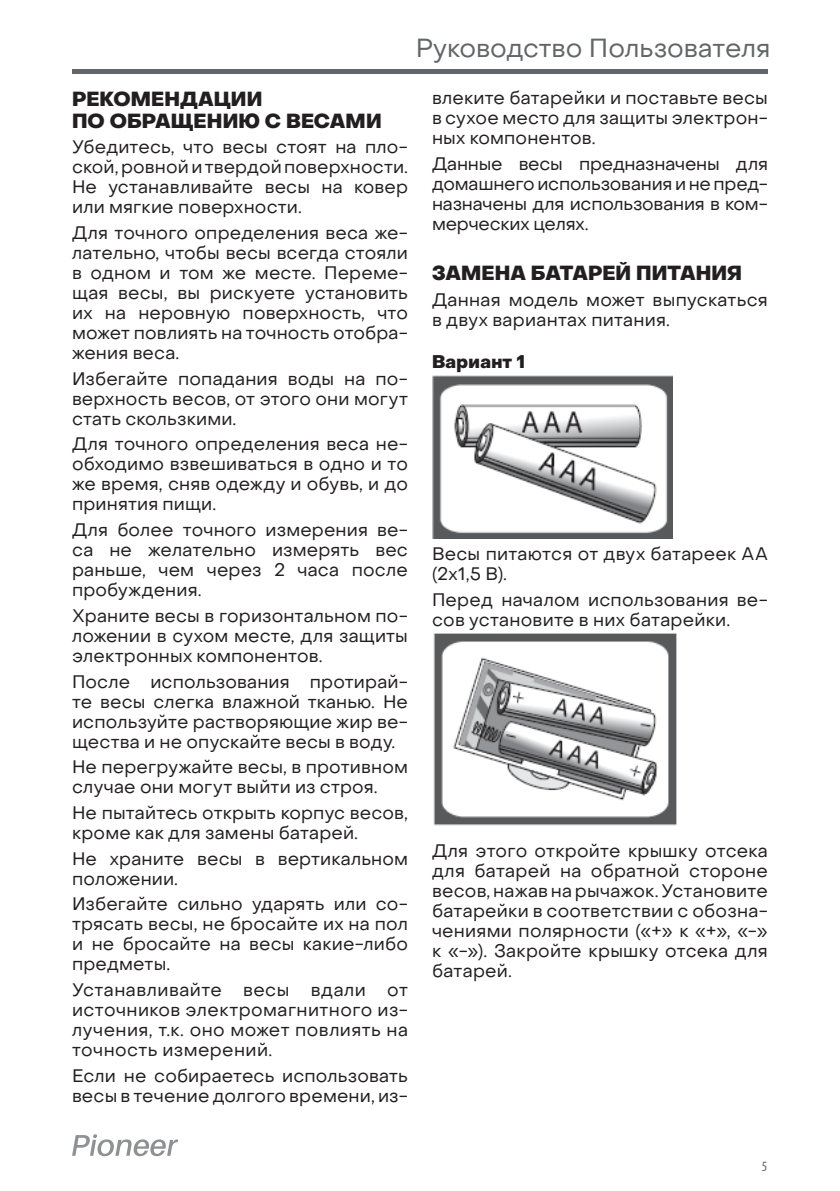
<style>
.page{position:relative;width:840px;height:1191px;background:#fff}
.page>*{position:absolute;margin:0;border:0;box-sizing:border-box;transform-origin:0 0}
.t1{font:26px "Object Sans";color:#626669}
.Заголовки{font:800 20px/22px "Object Sans";letter-spacing:.005em;color:#231f20}
.Основной_текст{font:18px/20px "Object Sans";letter-spacing:.01em;color:#231f20;text-align:justify}
.ПОДзагаловки{font:800 18px "Object Sans";letter-spacing:.025em;color:#231f20}
.t2{font:condensed 14.2px "Myriad Pro";color:#626669}
</style>
<div class="page">
<hr style="left:72px;top:69px;width:695px;height:4px;background:#626669">
<svg style="left:72px;top:1134px;width:106px;height:22px"></svg>
<img style="left:432px;top:376px;width:240px;height:163px">
<img style="left:433px;top:633px;width:243px;height:192px">
<h1 class="t1" style="left:415px;top:32px;width:356px">Руководство Пользователя</h1>
<p class="Заголовки" style="left:72px;top:88px;width:311px">РЕКОМЕНДАЦИИ<br>ПО ОБРАЩЕНИЮ С ВЕСАМИ</p>
<p class="Основной_текст" style="left:72px;top:137px;width:337px">Убедитесь, что весы стоят на пло&shy;ской, ровной и твердой поверхности.<br>Не устанавливайте весы на ковер или мягкие поверхности.</p>
<p class="Основной_текст" style="left:72px;top:223px;width:337px">Для точного определения веса же&shy;лательно, чтобы весы всегда стояли в одном и том же месте. Переме&shy;щая весы, вы рискуете установить их на неровную поверхность, что может повлиять на точность отобра&shy;жения веса.</p>
<p class="Основной_текст" style="left:72px;top:368px;width:337px">Избегайте попадания воды на по&shy;верхность весов, от этого они могут стать скользкими.</p>
<p class="Основной_текст" style="left:72px;top:434px;width:337px">Для точного определения веса не&shy;обходимо взвешиваться в одно и то же время, сняв одежду и обувь, и до принятия пищи.</p>
<p class="Основной_текст" style="left:72px;top:520px;width:337px">Для более точного измерения ве&shy;са не желательно измерять вес раньше, чем через 2 часа после пробуждения.</p>
<p class="Основной_текст" style="left:72px;top:605px;width:337px">Храните весы в горизонтальном по&shy;ложении в сухом месте, для защиты электронных компонентов.</p>
<p class="Основной_текст" style="left:72px;top:671px;width:337px">После использования протирай&shy;те весы слегка влажной тканью. Не используйте растворяющие жир ве&shy;щества и не опускайте весы в воду.</p>
<p class="Основной_текст" style="left:72px;top:757px;width:337px">Не перегружайте весы, в противном случае они могут выйти из строя.</p>
<p class="Основной_текст" style="left:72px;top:802px;width:337px">Не пытайтесь открыть корпус весов, кроме как для замены батарей.</p>
<p class="Основной_текст" style="left:72px;top:848px;width:337px">Не храните весы в вертикальном положении.</p>
<p class="Основной_текст" style="left:72px;top:894px;width:337px">Избегайте сильно ударять или со&shy;трясать весы, не бросайте их на пол и не бросайте на весы какие-либо предметы.</p>
<p class="Основной_текст" style="left:72px;top:979px;width:337px">Устанавливайте весы вдали от источников электромагнитного из&shy;лучения, т.к. оно может повлиять на точность измерений.</p>
<p class="Основной_текст" style="left:72px;top:1065px;width:337px">Если не собираетесь использовать весы в течение долгого времени, из-</p>
<p class="Основной_текст" style="left:432px;top:88px;width:337px">влеките батарейки и поставьте весы в сухое место для защиты электрон&shy;ных компонентов.</p>
<p class="Основной_текст" style="left:432px;top:153px;width:337px">Данные весы предназначены для домашнего использования инепред‑ назначены для использования в ком&shy;мерческих целях.</p>
<p class="Заголовки" style="left:432px;top:262px;width:311px">ЗАМЕНА БАТАРЕЙ ПИТАНИЯ</p>
<p class="Основной_текст" style="left:432px;top:289px;width:337px">Данная модель может выпускаться в двух вариантах питания.</p>
<p class="ПОДзагаловки" style="left:432px;top:351px;width:94px">Вариант 1</p>
<p class="Основной_текст" style="left:432px;top:543px;width:337px">Весы питаются от двух батареек АА (2х1,5 В).</p>
<p class="Основной_текст" style="left:432px;top:589px;width:337px">Перед началом использования ве&shy;сов установите в них батарейки.</p>
<p class="Основной_текст" style="left:432px;top:840px;width:337px">Для этого откройте крышку отсека для батарей на обратной стороне весов, нажав на рычажок. Установите батарейки в соответствии с обозна&shy;чениями полярности («+» к «+», «-» к «-»). Закройте крышку отсека для батарей.</p>
<p class="t2" style="left:761px;top:1158px;width:7px">5</p>
</div>
